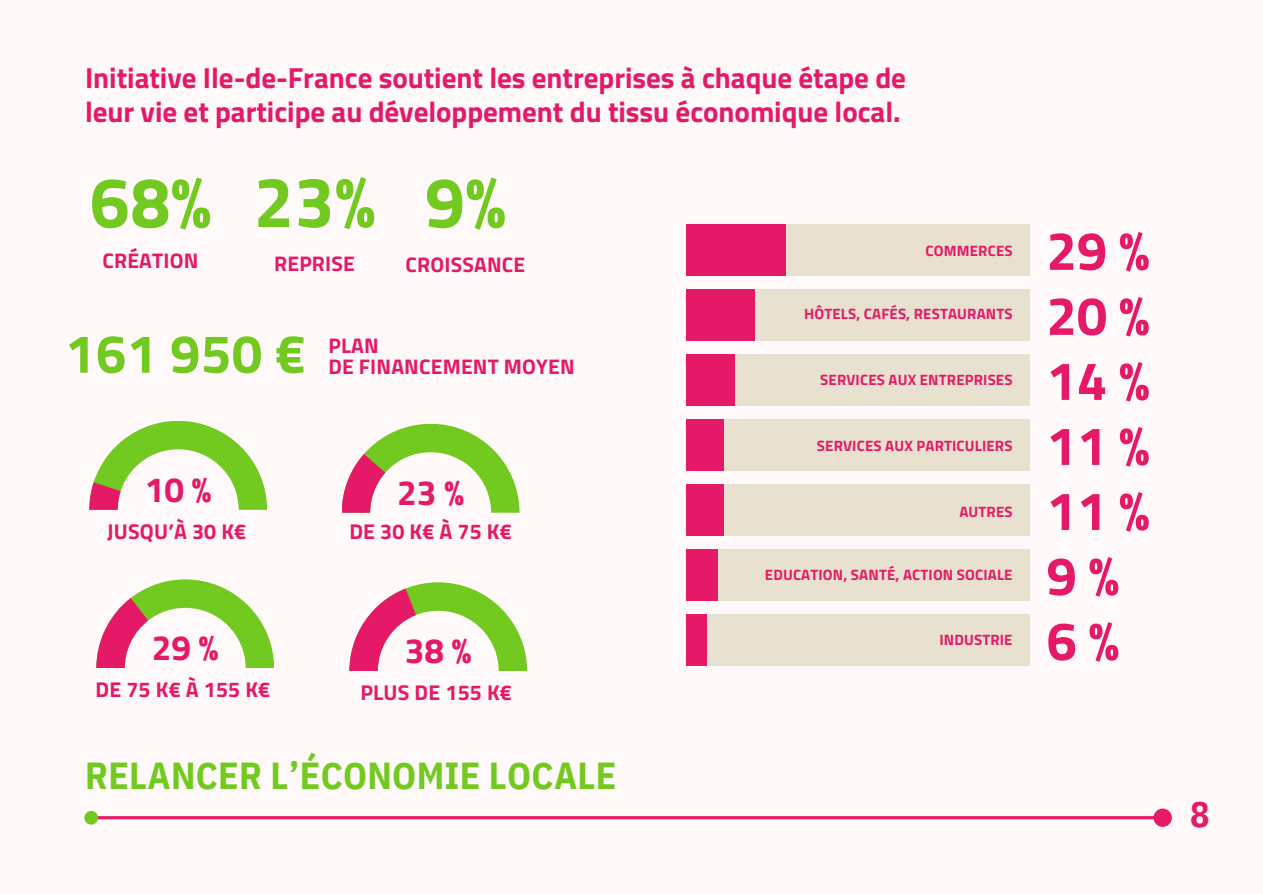
<style>
.page{position:relative;width:1263px;height:894px;background:#fff}
.page>*{position:absolute;margin:0;border:0;box-sizing:border-box;transform-origin:0 0}
.t1{font:700 71.4px "Titillium Web";color:#72c91f}
.t2{font:700 54.15px/64.9px "Titillium Web";color:#e51968}
.t3{font:700 54.15px "Titillium Web";letter-spacing:.01em;color:#72c91f}
.t4{font:700 37.5px "IBM Plex Sans Cond";letter-spacing:.01em;color:#72c91f}
.t5{font:700 36px "IBM Plex Sans Cond";color:#e51968}
.t6{font:700 35.1px "Titillium Web";color:#e51968}
.t7{font:700 29.1px/33.8px "Titillium Web";color:#e51968}
.t8{font:700 21.45px "Titillium Web";letter-spacing:.01em;color:#e51968}
.t9{font:700 21.15px "Titillium Web";letter-spacing:.01em;color:#e51968}
.t10{font:700 15px "Titillium Web";letter-spacing:.01em;color:#e51968}
</style>
<div class="page">
<div style="left:0;top:0;width:1263px;height:893px;background:#fff9f9"></div>
<svg style="left:1154px;top:808px;width:18px;height:18px"></svg>
<div style="left:84px;top:810px;width:14px;height:14px;background:#73c91f;border-radius:50%"></div>
<svg style="left:89px;top:421px;width:178px;height:88px"></svg>
<svg style="left:342px;top:424px;width:177px;height:88px"></svg>
<svg style="left:96px;top:579px;width:178px;height:89px"></svg>
<svg style="left:349px;top:582px;width:178px;height:89px"></svg>
<div style="left:686px;top:224px;width:343px;height:51px;background:#e8e1cf"></div>
<div style="left:686px;top:224px;width:100px;height:51px;background:#e51968"></div>
<div style="left:686px;top:354px;width:343px;height:51px;background:#e8e1cf"></div>
<div style="left:686px;top:354px;width:48px;height:51px;background:#e51968"></div>
<div style="left:686px;top:484px;width:343px;height:51px;background:#e8e1cf"></div>
<div style="left:686px;top:484px;width:38px;height:51px;background:#e51968"></div>
<div style="left:686px;top:549px;width:343px;height:51px;background:#e8e1cf"></div>
<div style="left:686px;top:549px;width:31px;height:51px;background:#e51968"></div>
<div style="left:686px;top:614px;width:343px;height:51px;background:#e8e1cf"></div>
<div style="left:686px;top:614px;width:21px;height:51px;background:#e51968"></div>
<div style="left:686px;top:289px;width:343px;height:51px;background:#e8e1cf"></div>
<div style="left:686px;top:289px;width:69px;height:51px;background:#e51968"></div>
<div style="left:686px;top:419px;width:343px;height:51px;background:#e8e1cf"></div>
<div style="left:686px;top:419px;width:38px;height:51px;background:#e51968"></div>
<h3 class="t7" style="left:85px;top:60px;width:822px">Initiative Ile-de-France soutient les entreprises à chaque étape de leur vie et participe au développement du tissu économique local.</h3>
<h1 class="t1" style="left:90px;top:146px;width:418px">68% 23% 9%</h1>
<h3 class="t9" style="left:274px;top:247px;width:82px">REPRISE</h3>
<h3 class="t9" style="left:405px;top:247px;width:121px">CROISSANCE</h3>
<h3 class="t9" style="left:102px;top:243px;width:97px">CRÉATION</h3>
<p class="t10" style="left:925px;top:239px;width:89px">COMMERCES</p>
<h2 class="t3" style="left:65px;top:311px;width:242px">161 950 €</h2>
<h3 class="t9" style="left:328px;top:328px;width:52px">PLAN</h3>
<h3 class="t9" style="left:328px;top:350px;width:248px">DE FINANCEMENT MOYEN</h3>
<h3 class="t6" style="left:145px;top:461px;width:68px">10%</h3>
<h3 class="t6" style="left:397px;top:464px;width:68px">23%</h3>
<h3 class="t8" style="left:107px;top:514px;width:141px">JUSQU’À 30 K€</h3>
<h3 class="t8" style="left:349px;top:514px;width:164px">DE 30 K€ À 75 K€</h3>
<h3 class="t6" style="left:152px;top:620px;width:68px">29%</h3>
<h3 class="t6" style="left:405px;top:623px;width:68px">38%</h3>
<h3 class="t8" style="left:96px;top:672px;width:176px">DE 75 K€ À 155 K€</h3>
<h3 class="t8" style="left:360px;top:675px;width:153px">PLUS DE 155 K€</h3>
<h3 class="t4" style="left:85px;top:750px;width:533px">RELANCER L’ÉCONOMIE LOCALE</h3>
<p class="t10" style="left:804px;top:302px;width:210px">HÔTELS, CAFÉS, RESTAURANTS</p>
<p class="t10" style="left:820px;top:367px;width:194px">SERVICES AUX ENTREPRISES</p>
<p class="t10" style="left:817px;top:434px;width:197px">SERVICES AUX PARTICULIERS</p>
<p class="t10" style="left:959px;top:500px;width:55px">AUTRES</p>
<p class="t10" style="left:765px;top:562px;width:249px">EDUCATION, SANTÉ, ACTION SOCIALE</p>
<p class="t10" style="left:939px;top:627px;width:75px">INDUSTRIE</p>
<h2 class="t2" style="left:1046px;top:217px;width:105px">29%</h2>
<h2 class="t2" style="left:1046px;top:282px;width:105px">20%</h2>
<h2 class="t2" style="left:1046px;top:347px;width:105px">14%</h2>
<h2 class="t2" style="left:1046px;top:412px;width:105px">11%</h2>
<h2 class="t2" style="left:1046px;top:477px;width:105px">11%<br>9%<br>6%</h2>
<h3 class="t5" style="left:1190px;top:789px;width:21px">8</h3>
</div>
